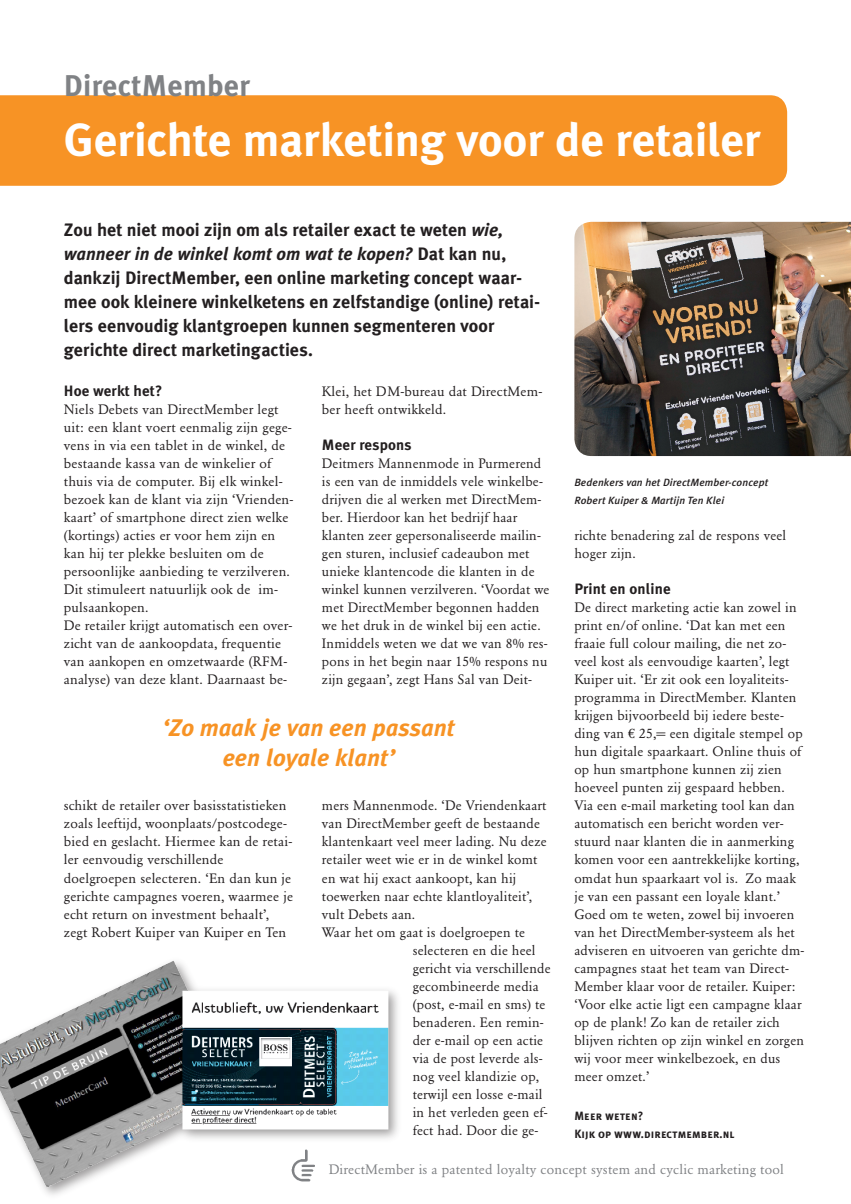
<style>
.page{position:relative;width:851px;height:1204px;background:#fff}
.page>*{position:absolute;margin:0;border:0;box-sizing:border-box;transform-origin:0 0}
.Kop{font:700 46.5px "Meta Plus";letter-spacing:-.005em;color:#fff}
.Chapeau{font:700 30px "Meta Plus";letter-spacing:.01em;color:#808285}
.Streamer{font:italic 700 24px/30px "Meta Plus";color:#f79325;text-align:center}
.Intro{font:700 18px/24px "Meta Plus";color:#231f20}
.Tussenkop{font:700 15px "Meta Plus";letter-spacing:.01em;color:#231f20}
.Plat{font:13.5px/18px "Garamond BE";letter-spacing:.015em;color:#231f20}
.Plat-2{font:13.5px "Garamond BE";letter-spacing:.015em;color:#808285}
.Plat-3{font:12px/18px "Meta Plus Bold Caps";letter-spacing:.01em;color:#231f20;scale:.96 1}
.Bijschrift{font:italic 500 10.5px "Meta Plus";letter-spacing:.01em;color:#231f20}
.s1{font-style:italic}
.s2{font-family:"Euro Serif"}
</style>
<div class="page">
<div style="left:0;top:95px;width:787px;height:91px;background:#f79325"></div>
<img style="left:574px;top:222px;width:276px;height:234px">
<div style="left:0;top:955px;width:403px;height:246px;background:#231f20;opacity:.45"></div>
<img style="left:0;top:960px;width:388px;height:230px">
<img style="left:288px;top:1149px;width:31px;height:38px">
<p class="Chapeau" style="left:64px;top:68px;width:188px">DirectMember</p>
<p class="Kop" style="left:64px;top:113px;width:698px">Gerichte marketing voor de retailer</p>
<p class="Intro" style="left:64px;top:217px;width:478px">Zou het niet mooi zijn om als retailer exact te weten <span class="s1">wie, wanneer in de winkel komt om wat te kopen?</span> Dat kan nu, dankzij DirectMember, een online marketing concept waar&shy;mee ook kleinere winkelketens en zelfstandige (online) retai&shy;lers eenvoudig klantgroepen kunnen segmenteren voor gerichte direct marketingacties.</p>
<p class="Tussenkop" style="left:64px;top:382px;width:100px">Hoe werkt het?</p>
<p class="Plat" style="left:64px;top:400px;width:231px">Niels Debets van DirectMember legt uit: een klant voert eenmalig zijn gege&shy;vens in via een tablet in de winkel, de bestaande kassa van de winkelier of thuis via de computer. Bij elk winkel&shy;bezoek kan de klant via zijn ‘Vrienden&shy;kaart’ of smartphone direct zien welke (kortings) acties er voor hem zijn en kan hij ter plekke besluiten om de persoon-lijke aanbieding te verzilveren.<br>Dit stimuleert natuurlijk ook de im&shy;pulsaankopen.</p>
<p class="Plat" style="left:64px;top:616px;width:230px">De retailer krijgt automatisch een over&shy;zicht van de aankoopdata, fre-quentie van aankopen en omzetwaarde (RFM&shy;analyse) van deze klant. Daarnaast be-</p>
<p class="Plat" style="left:322px;top:382px;width:222px">Klei, het DM-bureau dat DirectMem&shy;ber heeft ontwikkeld.</p>
<p class="Tussenkop" style="left:322px;top:436px;width:91px">Meer respons</p>
<p class="Plat" style="left:322px;top:454px;width:229px">Deitmers Mannenmode in Purmerend is een van de inmiddels vele winkelbe&shy;drijven die al werken met DirectMem&shy;ber. Hierdoor kan het bedrijf haar klanten zeer gepersonaliseerde mailin&shy;gen sturen, inclusief cadeaubon met unieke klantencode die klanten in de winkel kunnen verzilveren. ‘Voordat we met DirectMember begonnen hadden we het druk in de winkel bij een actie.<br>Inmiddels weten we dat we van 8% res&shy;pons in het begin naar 15% respons nu zijn gegaan’, zegt Hans Sal van Deit-</p>
<p class="Streamer" style="left:163px;top:712px;width:294px">‘Zo maak je van een passant een loyale klant’</p>
<p class="Plat" style="left:64px;top:796px;width:231px">schikt de retailer over basisstatistieken zoals leeftijd, woonplaats/postcodege&shy;bied en geslacht. Hiermee kan de retai&shy;ler eenvoudig verschillende doelgroepen selecteren. ‘En dan kun je gerichte campag-nes voeren, waarmee je echt return on investment behaalt’, zegt Robert Kui-per van Kuiper en Ten</p>
<p class="Plat" style="left:322px;top:796px;width:226px">mers Mannenmode. ‘De Vriendenkaart van DirectMember geeft de bestaande klantenkaart veel meer la-ding. Nu deze retailer weet wie er in de winkel komt en wat hij exact aankoopt, kan hij toewer-ken naar echte klantloyaliteit’, vult De-bets aan.</p>
<p class="Plat" style="left:412px;top:922px;width:139px;text-indent:-91px">Waar het om gaat is doelgroepen te selec-teren en die heel gericht via verschillende gecombineerde media (post, e-mail en sms) te benaderen. Een remin&shy;der e-mail op een actie via de post leverde als&shy;nog veel klandizie op, terwijl een losse e-mail in het verleden geen ef&shy;fect had. Door die ge-</p>
<p class="Bijschrift" style="left:574px;top:476px;width:195px">Bedenkers van het DirectMember-concept</p>
<p class="Bijschrift" style="left:574px;top:494px;width:151px">Robert Kuiper &amp; Martijn Ten Klei</p>
<p class="Plat" style="left:574px;top:526px;width:213px">richte benadering zal de respons veel hoger zijn.</p>
<p class="Tussenkop" style="left:574px;top:580px;width:98px">Print en online</p>
<p class="Plat" style="left:574px;top:598px;width:230px">De direct marketing actie kan zowel in print en/of online. ‘Dat kan met een fraaie full colour mailing, die net zo&shy;veel kost als eenvoudige kaarten’, legt Kuiper uit. ‘Er zit ook een loyaliteits&shy;programma in DirectMember. Klanten krijgen bijvoorbeeld bij iedere beste&shy;ding van <span class="s2">e</span> 25,= een digitale stempel op hun digitale spaarkaart. Online thuis of op hun smartphone kunnen zij zien hoeveel punten zij gespaard hebben.<br>Via een e-mail marketing tool kan dan automatisch een bericht worden ver&shy;stuurd naar klanten die in aanmerking komen voor een aantrekkelijke kor-ting, omdat hun spaarkaart vol is. Zo maak je van een passant een loyale klant.’</p>
<p class="Plat" style="left:574px;top:904px;width:231px">Goed om te weten, zowel bij invoeren van het DirectMember-systeem als het adviseren en uitvoeren van gerichte dm&shy;campagnes staat het team van Direct-Member klaar voor de retailer. Kuiper: ‘Voor elke actie ligt een campagne klaar op de plank! Zo kan de retailer zich blijven richten op zijn winkel en zorgen wij voor meer winkelbezoek, en dus meer omzet.’</p>
<p class="Plat-3" style="left:574px;top:1106px;width:168px">Meer weten?<br>Kijk op www.directmember.nl</p>
<p class="Plat-2" style="left:328px;top:1161px;width:456px">DirectMember is a patented loyalty concept system and cyclic marketing tool</p>
</div>
